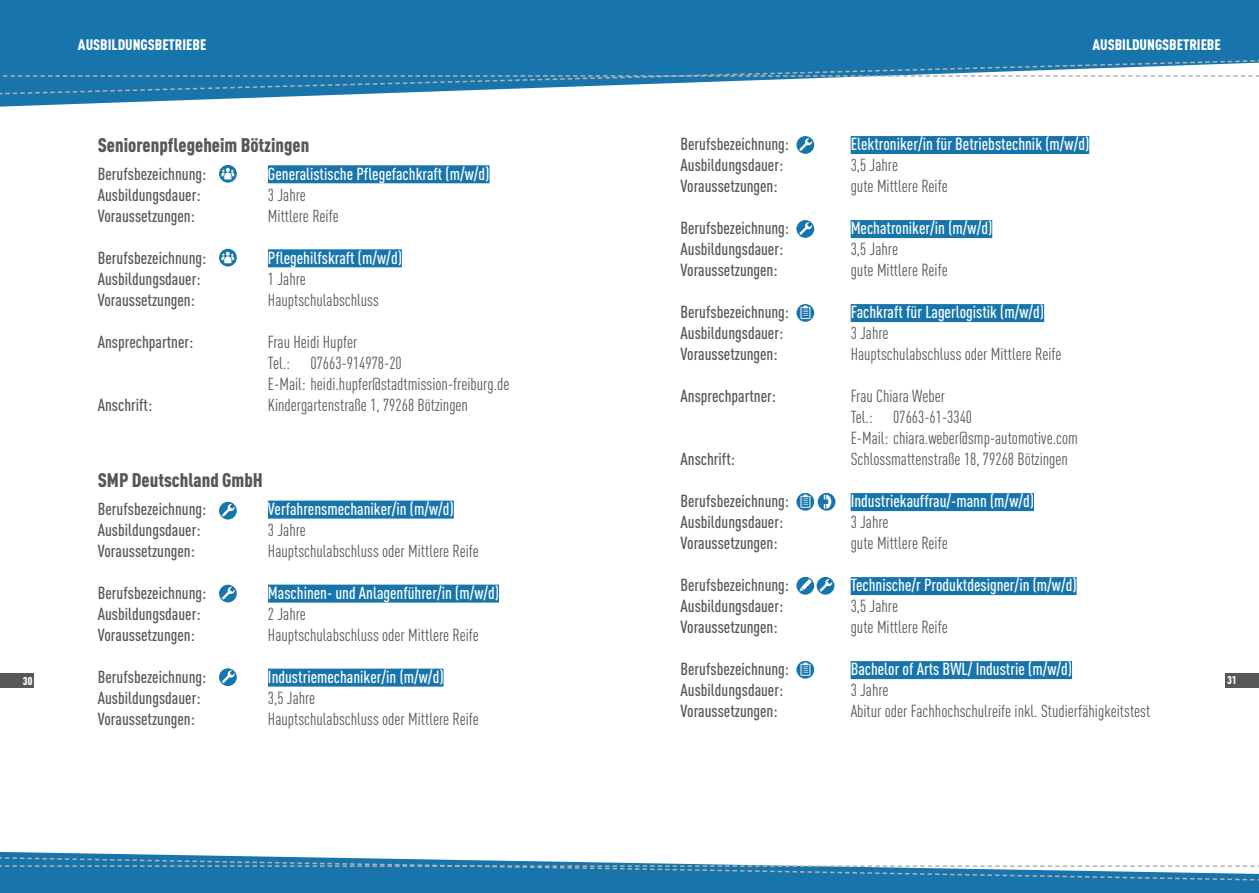
<style>
.page{position:relative;width:1259px;height:893px;background:#fff}
.page>*{position:absolute;margin:0;border:0;box-sizing:border-box;transform-origin:0 0}
.t1{font:900 19.5px "DIN Cond";color:#575756}
.t2{font:500 17.25px "DIN Cond";color:#575756}
.t3{font:17.25px/21px "DIN Cond";color:#575756}
.t4{font:500 17.25px "DIN Cond";color:#fff}
.t5{font:900 15px "DIN Cond";color:#fff}
.t6{font:900 11.25px "DIN Cond";color:#fff}
</style>
<div class="page">
<svg style="left:0;top:0;width:1259px;height:107px;fill:#1775ac"></svg>
<svg style="left:0;top:851px;width:1259px;height:42px;fill:#1775ac"></svg>
<svg style="left:0;top:855px;width:1259px;height:29px"></svg>
<svg style="left:0;top:56px;width:1259px;height:41px"></svg>
<div style="left:0;top:673px;width:34px;height:15px;background:#575756"></div>
<div style="left:1225px;top:673px;width:34px;height:15px;background:#575756"></div>
<div style="left:268px;top:165px;width:221px;height:18px;background:#1775ac"></div>
<div style="left:268px;top:249px;width:134px;height:18px;background:#1775ac"></div>
<div style="left:268px;top:501px;width:186px;height:18px;background:#1775ac"></div>
<div style="left:268px;top:585px;width:231px;height:18px;background:#1775ac"></div>
<div style="left:268px;top:669px;width:175px;height:18px;background:#1775ac"></div>
<div style="left:850px;top:136px;width:239px;height:18px;background:#1775ac"></div>
<div style="left:850px;top:220px;width:142px;height:18px;background:#1775ac"></div>
<div style="left:850px;top:304px;width:194px;height:18px;background:#1775ac"></div>
<div style="left:850px;top:493px;width:184px;height:18px;background:#1775ac"></div>
<div style="left:850px;top:577px;width:226px;height:18px;background:#1775ac"></div>
<div style="left:850px;top:661px;width:222px;height:18px;background:#1775ac"></div>
<svg style="left:816px;top:577px;width:18px;height:18px"></svg>
<svg style="left:819px;top:579px;width:13px;height:13px"></svg>
<svg style="left:817px;top:493px;width:18px;height:18px"></svg>
<svg style="left:823px;top:495px;width:8px;height:14px"></svg>
<svg style="left:796px;top:493px;width:18px;height:18px"></svg>
<svg style="left:800px;top:494px;width:10px;height:14px"></svg>
<svg style="left:796px;top:661px;width:18px;height:18px"></svg>
<svg style="left:800px;top:662px;width:10px;height:14px"></svg>
<svg style="left:796px;top:304px;width:18px;height:18px"></svg>
<svg style="left:800px;top:306px;width:10px;height:13px"></svg>
<svg style="left:796px;top:577px;width:18px;height:18px"></svg>
<svg style="left:799px;top:579px;width:13px;height:12px"></svg>
<svg style="left:796px;top:136px;width:18px;height:18px"></svg>
<svg style="left:799px;top:138px;width:13px;height:13px"></svg>
<svg style="left:796px;top:220px;width:18px;height:18px"></svg>
<svg style="left:799px;top:222px;width:13px;height:13px"></svg>
<div style="left:219px;top:502px;width:18px;height:17px;background:#1775ac;border-radius:50%"></div>
<svg style="left:222px;top:504px;width:13px;height:13px"></svg>
<div style="left:219px;top:585px;width:18px;height:17px;background:#1775ac;border-radius:50%"></div>
<svg style="left:222px;top:587px;width:13px;height:13px"></svg>
<svg style="left:219px;top:668px;width:18px;height:18px"></svg>
<svg style="left:222px;top:670px;width:13px;height:13px"></svg>
<svg style="left:219px;top:249px;width:18px;height:18px"></svg>
<svg style="left:221px;top:252px;width:13px;height:11px"></svg>
<svg style="left:219px;top:165px;width:18px;height:18px"></svg>
<svg style="left:221px;top:168px;width:13px;height:11px"></svg>
<p class="t5" style="left:78px;top:35px;width:130px">AUSBILDUNGSBETRIEBE</p>
<p class="t5" style="left:1092px;top:35px;width:130px">AUSBILDUNGSBETRIEBE</p>
<p class="t2" style="left:680px;top:134px;width:110px">Berufsbezeichnung:</p>
<p class="t4" style="left:850px;top:134px;width:240px">Elektroniker/in für Betriebstechnik (m/w/d)</p>
<p class="t2" style="left:680px;top:155px;width:104px">Ausbildungsdauer:</p>
<p class="t3" style="left:850px;top:155px;width:49px">3,5 Jahre</p>
<p class="t2" style="left:680px;top:176px;width:99px">Voraussetzungen:</p>
<p class="t3" style="left:850px;top:176px;width:99px">gute Mittlere Reife</p>
<p class="t2" style="left:680px;top:218px;width:110px">Berufsbezeichnung:</p>
<p class="t4" style="left:850px;top:218px;width:143px">Mechatroniker/in (m/w/d)</p>
<p class="t2" style="left:680px;top:239px;width:104px">Ausbildungsdauer:</p>
<p class="t3" style="left:850px;top:239px;width:49px">3,5 Jahre</p>
<p class="t2" style="left:680px;top:260px;width:99px">Voraussetzungen:</p>
<p class="t3" style="left:850px;top:260px;width:99px">gute Mittlere Reife</p>
<p class="t2" style="left:680px;top:302px;width:110px">Berufsbezeichnung:</p>
<p class="t4" style="left:850px;top:302px;width:195px">Fachkraft für Lagerlogistik (m/w/d)</p>
<p class="t2" style="left:680px;top:323px;width:104px">Ausbildungsdauer:</p>
<p class="t3" style="left:850px;top:323px;width:39px">3 Jahre</p>
<p class="t2" style="left:680px;top:344px;width:99px">Voraussetzungen:</p>
<p class="t3" style="left:850px;top:344px;width:212px">Hauptschulabschluss oder Mittlere Reife</p>
<p class="t2" style="left:680px;top:386px;width:97px">Ansprechpartner:</p>
<p class="t3" style="left:850px;top:386px;width:229px">Frau Chiara Weber<br>Tel.: 07663-61-3340<br>E-Mail: chiara.weber@smp-automotive.com</p>
<p class="t2" style="left:680px;top:449px;width:56px">Anschrift:</p>
<p class="t3" style="left:850px;top:449px;width:219px">Schlossmattenstraße 18, 79268 Bötzingen</p>
<p class="t2" style="left:680px;top:491px;width:110px">Berufsbezeichnung:</p>
<p class="t4" style="left:850px;top:491px;width:185px">Industriekauffrau/-mann (m/w/d)</p>
<p class="t2" style="left:680px;top:512px;width:104px">Ausbildungsdauer:</p>
<p class="t3" style="left:850px;top:511px;width:39px">3 Jahre</p>
<p class="t2" style="left:680px;top:533px;width:99px">Voraussetzungen:</p>
<p class="t3" style="left:850px;top:532px;width:99px">gute Mittlere Reife</p>
<p class="t2" style="left:680px;top:575px;width:110px">Berufsbezeichnung:</p>
<p class="t4" style="left:850px;top:575px;width:227px">Technische/r Produktdesigner/in (m/w/d)</p>
<p class="t2" style="left:680px;top:596px;width:104px">Ausbildungsdauer:</p>
<p class="t3" style="left:850px;top:595px;width:49px">3,5 Jahre</p>
<p class="t2" style="left:680px;top:617px;width:99px">Voraussetzungen:</p>
<p class="t3" style="left:850px;top:616px;width:99px">gute Mittlere Reife</p>
<p class="t2" style="left:680px;top:659px;width:110px">Berufsbezeichnung:</p>
<p class="t4" style="left:850px;top:659px;width:223px">Bachelor of Arts BWL/ Industrie (m/w/d)</p>
<p class="t2" style="left:680px;top:680px;width:104px">Ausbildungsdauer:</p>
<p class="t3" style="left:850px;top:679px;width:39px">3 Jahre</p>
<p class="t2" style="left:680px;top:701px;width:99px">Voraussetzungen:</p>
<p class="t3" style="left:850px;top:700px;width:301px">Abitur oder Fachhochschulreife inkl. Studierfähigkeitstest</p>
<p class="t1" style="left:98px;top:133px;width:213px">Seniorenpflegeheim Bötzingen</p>
<p class="t2" style="left:98px;top:163px;width:110px">Berufsbezeichnung:</p>
<p class="t4" style="left:268px;top:163px;width:223px">Generalistische Pflegefachkraft (m/w/d)</p>
<p class="t2" style="left:98px;top:184px;width:104px">Ausbildungsdauer:</p>
<p class="t3" style="left:268px;top:184px;width:39px">3 Jahre</p>
<p class="t2" style="left:98px;top:205px;width:99px">Voraussetzungen:</p>
<p class="t3" style="left:268px;top:205px;width:72px">Mittlere Reife</p>
<p class="t2" style="left:98px;top:247px;width:110px">Berufsbezeichnung:</p>
<p class="t4" style="left:268px;top:247px;width:135px">Pflegehilfskraft (m/w/d)</p>
<p class="t2" style="left:98px;top:268px;width:104px">Ausbildungsdauer:</p>
<p class="t3" style="left:268px;top:268px;width:39px">1 Jahre</p>
<p class="t2" style="left:98px;top:289px;width:99px">Voraussetzungen:</p>
<p class="t3" style="left:268px;top:289px;width:112px">Hauptschulabschluss</p>
<p class="t2" style="left:98px;top:331px;width:97px">Ansprechpartner:</p>
<p class="t3" style="left:268px;top:331px;width:243px">Frau Heidi Hupfer<br>Tel.: 07663-914978-20<br>E-Mail: heidi.hupfer@stadtmission-freiburg.de</p>
<p class="t2" style="left:98px;top:394px;width:56px">Anschrift:</p>
<p class="t3" style="left:268px;top:394px;width:202px">Kindergartenstraße 1, 79268 Bötzingen</p>
<p class="t1" style="left:98px;top:468px;width:167px">SMP Deutschland GmbH</p>
<p class="t2" style="left:98px;top:498px;width:110px">Berufsbezeichnung:</p>
<p class="t4" style="left:268px;top:498px;width:187px">Verfahrensmechaniker/in (m/w/d)</p>
<p class="t2" style="left:98px;top:519px;width:104px">Ausbildungsdauer:</p>
<p class="t3" style="left:268px;top:519px;width:39px">3 Jahre</p>
<p class="t2" style="left:98px;top:540px;width:99px">Voraussetzungen:</p>
<p class="t3" style="left:268px;top:540px;width:212px">Hauptschulabschluss oder Mittlere Reife</p>
<p class="t2" style="left:98px;top:582px;width:110px">Berufsbezeichnung:</p>
<p class="t4" style="left:268px;top:582px;width:232px">Maschinen- und Anlagenführer/in (m/w/d)</p>
<p class="t2" style="left:98px;top:603px;width:104px">Ausbildungsdauer:</p>
<p class="t3" style="left:268px;top:603px;width:39px">2 Jahre</p>
<p class="t2" style="left:98px;top:624px;width:99px">Voraussetzungen:</p>
<p class="t3" style="left:268px;top:624px;width:212px">Hauptschulabschluss oder Mittlere Reife</p>
<p class="t2" style="left:98px;top:666px;width:110px">Berufsbezeichnung:</p>
<p class="t4" style="left:268px;top:666px;width:177px">Industriemechaniker/in (m/w/d)</p>
<p class="t2" style="left:98px;top:687px;width:104px">Ausbildungsdauer:</p>
<p class="t3" style="left:268px;top:687px;width:49px">3,5 Jahre</p>
<p class="t2" style="left:98px;top:708px;width:99px">Voraussetzungen:</p>
<p class="t3" style="left:268px;top:708px;width:212px">Hauptschulabschluss oder Mittlere Reife</p>
<p class="t6" style="left:23px;top:673px;width:11px">30</p>
<p class="t6" style="left:1227px;top:673px;width:11px">31</p>
</div>
